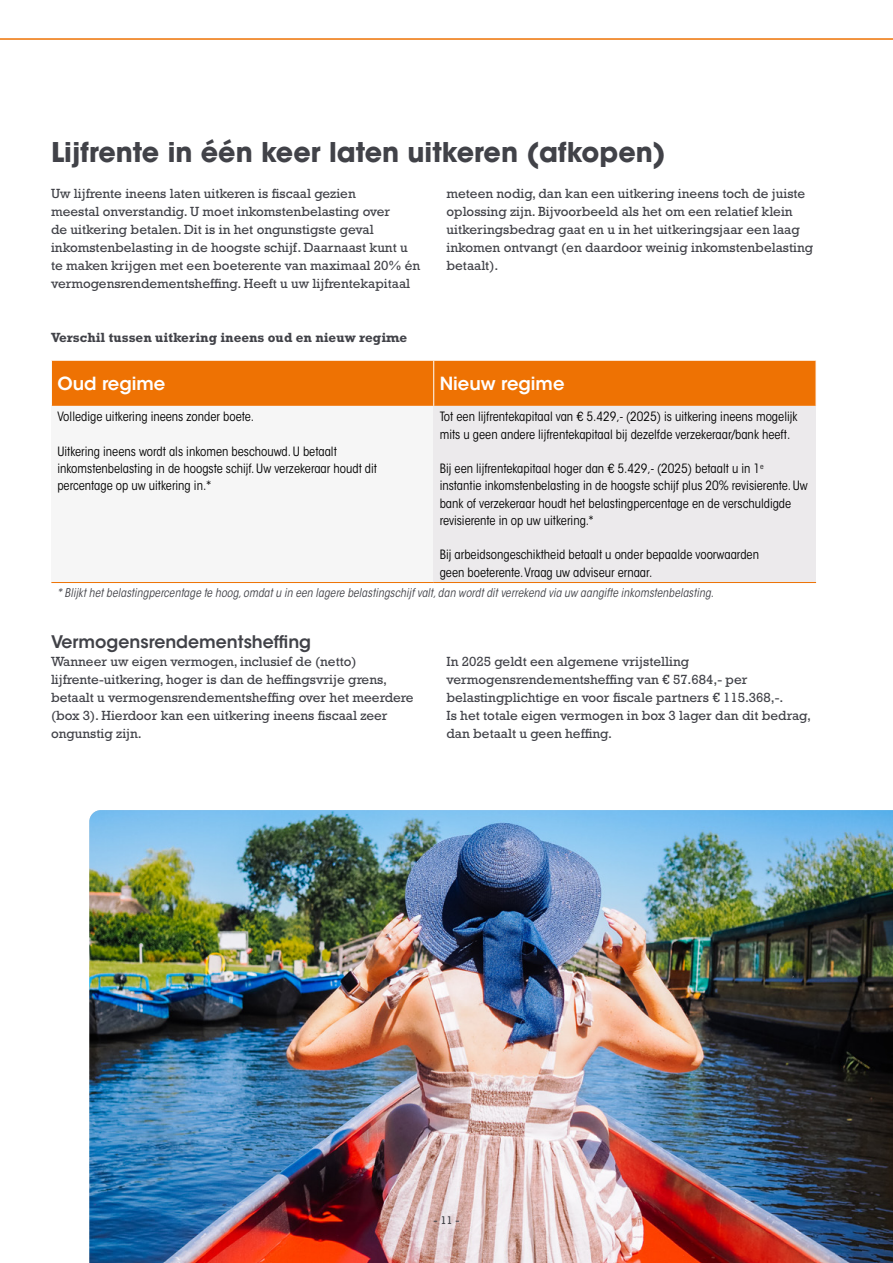
<style>
.page{position:relative;width:893px;height:1263px;background:#fff}
.page>*{position:absolute;margin:0;border:0;box-sizing:border-box;transform-origin:0 0}
.t1{font:700 27px "ITC Avant Garde Std";color:#414248}
.t2{font:600 18px "ITC Avant Garde Std";color:#fff}
.t3{font:600 17.25px "ITC Avant Garde Std";color:#414248}
.t4{font:13.5px/18px "Rockwell Std";color:#414248}
.t5{font:700 13.5px "Rockwell Std";color:#414248}
.t6{font:condensed 12.75px/17.2px "ITC Avant Garde Std";color:#000}
.t7{font:italic condensed 12px "ITC Avant Garde Std";letter-spacing:.01em;color:#414248}
.t8{font:10.5px "Rockwell";color:#414248}
</style>
<div class="page">
<img style="left:89px;top:810px;width:804px;height:453px">
<div style="left:52px;top:361px;width:764px;height:45px;background:#ee7203"></div>
<div style="left:51px;top:406px;width:383px;height:176px;background:#f6f6f6"></div>
<div style="left:434px;top:406px;width:382px;height:176px;background:#eceaec"></div>
<hr style="left:433px;top:361px;width:1px;height:45px;background:#fff">
<hr style="left:51px;top:582px;width:383px;height:1px;background:#ee7203">
<hr style="left:434px;top:582px;width:382px;height:1px;background:#ee7203">
<h1 class="t1" style="left:51px;top:135px;width:616px">Lijfrente in één keer laten uitkeren (afkopen)</h1>
<p class="t4" style="left:51px;top:184px;width:371px">Uw lijfrente ineens laten uitkeren is fiscaal gezien<br>meestal onverstandig. U moet inkomstenbelasting over<br>de uitkering betalen. Dit is in het ongunstigste geval inkomstenbelasting in de hoogste schijf. Daarnaast kunt u te maken krijgen met een boeterente van maximaal 20% én vermogensrendementsheffing. Heeft u uw lijfrentekapitaal</p>
<p class="t4" style="left:446px;top:184px;width:368px">meteen nodig, dan kan een uitkering ineens toch de juiste oplossing zijn. Bijvoorbeeld als het om een relatief klein uitkeringsbedrag gaat en u in het uitkeringsjaar een laag inkomen ontvangt (en daardoor weinig inkomstenbelasting betaalt).</p>
<p class="t5" style="left:51px;top:329px;width:358px">Verschil tussen uitkering ineens oud en nieuw regime</p>
<h2 class="t2" style="left:57px;top:372px;width:109px">Oud regime</h2>
<h2 class="t2" style="left:440px;top:372px;width:126px">Nieuw regime</h2>
<p class="t6" style="left:57px;top:408px;width:198px">Volledige uitkering ineens zonder boete.</p>
<p class="t6" style="left:57px;top:443px;width:321px">Uitkering ineens wordt als inkomen beschouwd. U betaalt inkomstenbelasting in de hoogste schijf. Uw verzekeraar houdt dit percentage op uw uitkering in.*</p>
<p class="t6" style="left:440px;top:408px;width:359px">Tot een lijfrentekapitaal van € 5.429,- (2025) is uitkering ineens mogelijk mits u geen andere lijfrentekapitaal bij dezelfde verzekeraar/bank heeft.</p>
<p class="t6" style="left:440px;top:460px;width:369px">Bij een lijfrentekapitaal hoger dan € 5.429,- (2025) betaalt u in 1<sup>e </sup>instantie inkomstenbelasting in de hoogste schijf plus 20% revisierente. Uw bank of verzekeraar houdt het belastingpercentage en de verschuldigde revisierente in op uw uitkering.*</p>
<p class="t6" style="left:440px;top:546px;width:321px">Bij arbeidsongeschiktheid betaalt u onder bepaalde voorwaarden geen boeterente. Vraag uw adviseur ernaar.</p>
<p class="t7" style="left:57px;top:586px;width:658px">* Blijkt het belastingpercentage te hoog, omdat u in een lagere belastingschijf valt, dan wordt dit verrekend via uw aangifte inkomstenbelasting.</p>
<p class="t3" style="left:51px;top:631px;width:262px">Vermogensrendementsheffing</p>
<p class="t4" style="left:51px;top:652px;width:364px">Wanneer uw eigen vermogen, inclusief de (netto) lijfrente-uitkering, hoger is dan de heffingsvrije grens, betaalt u vermogensrendementsheffing over het meerdere (box 3). Hierdoor kan een uitkering ineens fiscaal zeer ongunstig zijn.</p>
<p class="t4" style="left:446px;top:652px;width:366px">In 2025 geldt een algemene vrijstelling vermogensrendementsheffing van € 57.684,- per belastingplichtige en voor fiscale partners € 115.368,-.<br>Is het totale eigen vermogen in box 3 lager dan dit bedrag, dan betaalt u geen heffing.</p>
<p class="t8" style="left:433px;top:1214px;width:28px">- 11 -</p>
</div>
